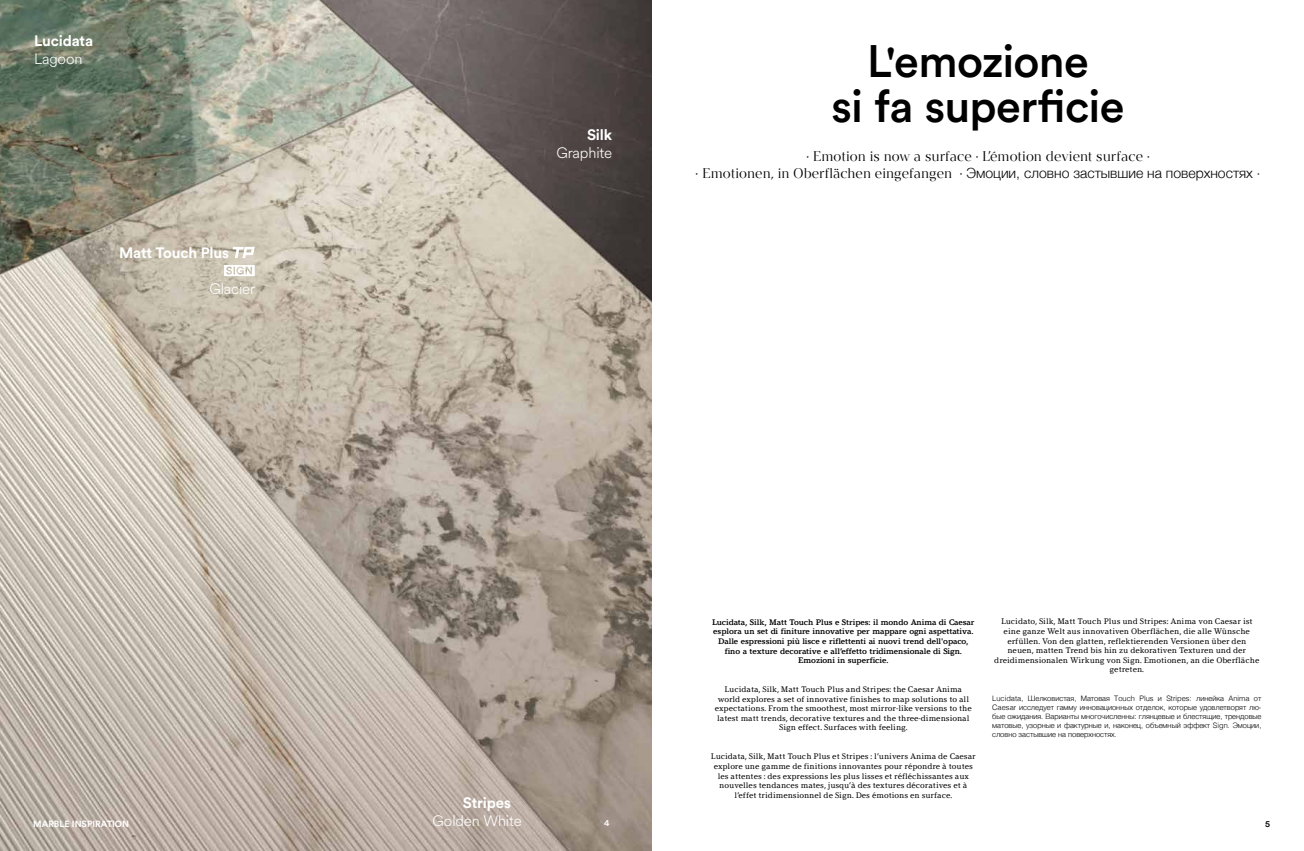
<style>
.page{position:relative;width:1304px;height:851px;background:#fff}
.page>*{position:absolute;margin:0;border:0;box-sizing:border-box;transform-origin:0 0}
.t1{font:500 45px/45px "Circular Std";letter-spacing:-.015em;color:#000;text-align:center}
.t2{font:700 15px "Circular Std";letter-spacing:-.01em;color:#fff}
.t3{font:300 15px "Circular Spotify Text";letter-spacing:-.01em;color:#fff}
.t4{font:14px/16.8px "Argesta Headline";color:#000;text-align:center}
.t5{font:700 9px "Circular Std";color:#fff}
.t6{font:500 9px "Circular Std";color:#fff}
.t7{font:500 9px "Circular Std";color:#000}
.t8{font:8px/9.6px "Argesta Text";letter-spacing:-.01em;color:#000;text-align:center}
.t9{font:700 8px/9.6px "Argesta Text";letter-spacing:-.01em;color:#000;text-align:center}
.t10{font:300 7.5px/9px "Helvetica";color:#000;text-align:justify}
.s1{font-family:"Helvetica";font-weight:300}
.s2{font-family:"Circular Spotify Text";font-weight:300}
</style>
<div class="page">
<img style="left:0;top:0;width:652px;height:850px">
<svg style="left:233px;top:247px;width:22px;height:11px"></svg>
<svg style="left:224px;top:265px;width:31px;height:11px"></svg>
<h2 class="t2" style="left:34px;top:31px;width:61px">Lucidata</h2>
<h2 class="t3" style="left:34px;top:49px;width:50px">Lagoon</h2>
<h2 class="t2" style="left:119px;top:243px;width:111px">Matt Touch Plus</h2>
<h2 class="t3" style="left:209px;top:278px;width:47px">Glacier</h2>
<h2 class="t2" style="left:587px;top:125px;width:27px">Silk</h2>
<h2 class="t3" style="left:556px;top:142px;width:57px">Graphite</h2>
<h1 class="t1" style="left:832px;top:37px;width:294px">L'emozione<br>si fa superficie</h1>
<h3 class="t4" style="left:696px;top:148px;width:566px">∙ Emotion is now a surface ∙ L’émotion devient surface ∙<br>∙ Emotionen, in Oberflächen eingefangen ∙ <span class="s1">Эмоции, словно застывшие на поверхностях</span> <span class="s2">∙</span></h3>
<p class="t8" style="left:994px;top:616px;width:267px">Lucidato, Silk, Matt Touch Plus und Stripes: Anima von Caesar ist eine ganze Welt aus innovativen Oberflächen, die alle Wünsche erfüllen. Von den glatten, reflektierenden Versionen über den neuen, matten Trend bis hin zu dekorativen Texturen und der dreidimensionalen Wirkung von Sign. Emotionen, an die Oberfläche getreten.</p>
<p class="t10" style="left:992px;top:692px;width:271px">Lucidata, Шелковистая, Матовая Touch Plus и Stripes: линейка Anima от Caesar исследует гамму инновационных отделок, которые удовлетворят лю&shy;бые ожидания. Варианты многочисленны: глянцевые и блестящие, трендовые матовые, узорные и фактурные и, наконец, объемный эффект Sign. Эмоции, словно застывшие на поверхностях.</p>
<p class="t9" style="left:712px;top:617px;width:264px">Lucidata, Silk, Matt Touch Plus e Stripes: il mondo Anima di Caesar esplora un set di finiture innovative per mappare ogni aspettativa.<br>Dalle espressioni più lisce e riflettenti ai nuovi trend dell'opaco, fino a texture decorative e all’effetto tridimensionale di Sign.<br>Emozioni in superficie.</p>
<p class="t8" style="left:715px;top:684px;width:258px">Lucidata, Silk, Matt Touch Plus and Stripes: the Caesar Anima world explores a set of innovative finishes to map solutions to all expectations. From the smoothest, most mirror-like versions to the latest matt trends, decorative textures and the three-dimensional Sign effect. Surfaces with feeling.</p>
<p class="t8" style="left:711px;top:751px;width:266px">Lucidata, Silk, Matt Touch Plus et Stripes : l’univers Anima de Caesar explore une gamme de finitions innovantes pour répondre à toutes les attentes : des expressions les plus lisses et réfléchissantes aux nouvelles tendances mates, jusqu’à des textures décoratives et à l’effet tridimensionnel de Sign. Des émotions en surface.</p>
<h2 class="t2" style="left:463px;top:793px;width:50px">Stripes</h2>
<h2 class="t3" style="left:433px;top:810px;width:91px">Golden White</h2>
<p class="t5" style="left:33px;top:818px;width:97px">MARBLE INSPIRATION</p>
<p class="t6" style="left:604px;top:817px;width:7px">4</p>
<p class="t7" style="left:1265px;top:818px;width:6px">5</p>
</div>
